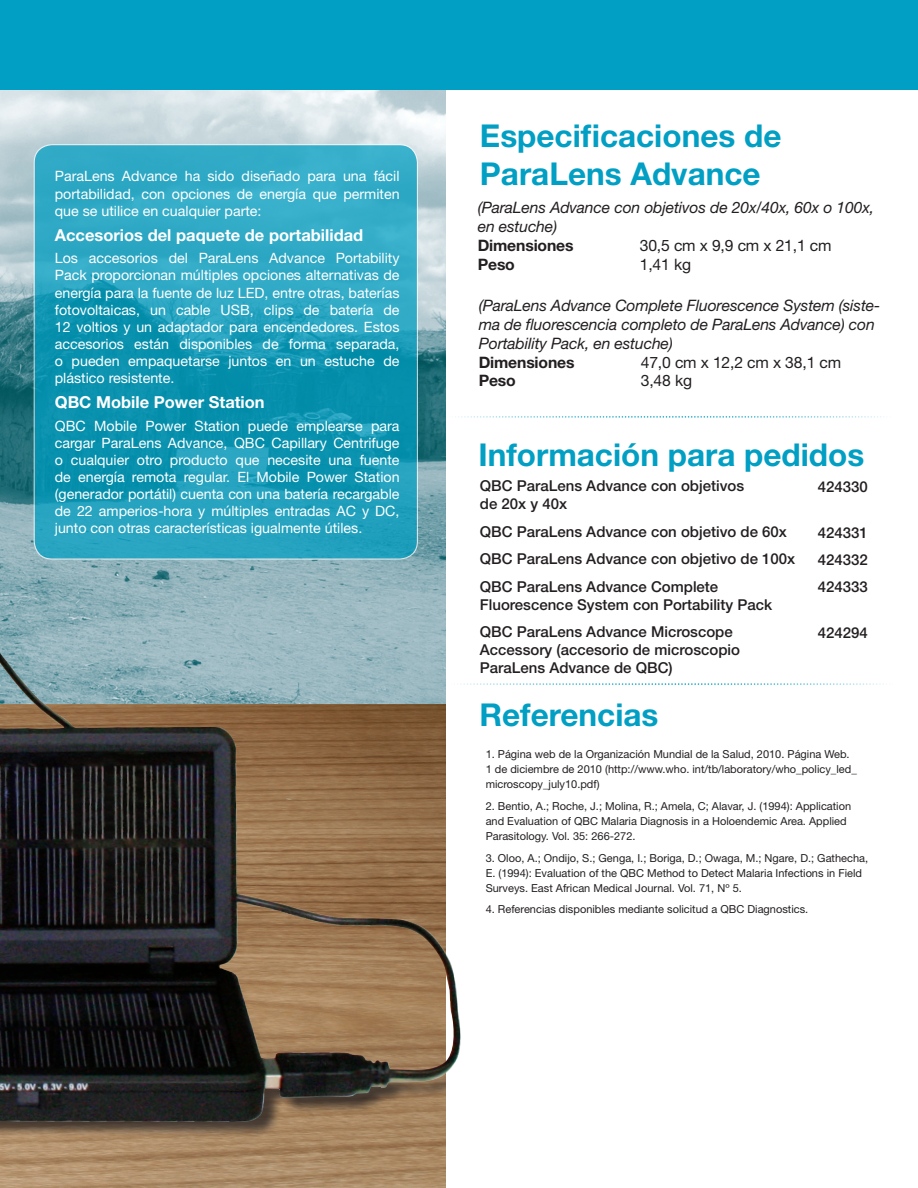
<style>
.page{position:relative;width:918px;height:1188px;background:#fff}
.page>*{position:absolute;margin:0;border:0;box-sizing:border-box;transform-origin:0 0}
.t1{font:700 31.5px/37.8px "Helvetica Neue LT Std";color:#009fc3}
.t2{font:700 16.5px "Helvetica Neue LT Std";color:#fff}
.t3{font:italic 15.75px/18.9px "Helvetica Neue LT Std";letter-spacing:-.01em;color:#231f20}
.t4{font:15.75px "Helvetica Neue LT Std";letter-spacing:-.01em;color:#231f20}
.t5{font:700 15.75px "Helvetica Neue LT Std";letter-spacing:-.01em;color:#231f20}
.t6{font:500 15px/18px "Helvetica Neue LT Std";color:#231f20}
.t7{font:14.25px/17.1px "Helvetica Neue LT Std";color:#fff;text-align:justify}
.t8{font:10.95px/15px "Helvetica Neue LT Std";color:#231f20}
</style>
<div class="page">
<svg style="left:2px;top:90px;width:444px;height:563px;background:#aac5cb"></svg>
<img style="left:0;top:1138px;width:446px;height:50px">
<div style="left:0;top:872px;width:477px;height:266px;background:#231f20;opacity:.75"></div>
<hr style="left:0;top:43px;width:2px;height:610px;background:#231f20;opacity:.75">
<img style="left:0;top:476px;width:446px;height:168px">
<div style="left:447px;top:0;width:471px;height:1188px;background:#fff"></div>
<svg style="left:463px;top:683px;width:424px;height:2px"></svg>
<svg style="left:455px;top:416px;width:429px;height:2px"></svg>
<img style="left:0;top:653px;width:461px;height:470px">
<div style="left:0;top:0;width:918px;height:90px;background:#009fc3"></div>
<svg style="left:34px;top:145px;width:383px;height:414px;background:#209fbb"></svg>
<p class="t7" style="left:55px;top:168px;width:346px">ParaLens Advance ha sido diseñado para una fácil portabilidad, con opciones de energía que permiten que se utilice en cualquier parte:</p>
<p class="t2" style="left:55px;top:225px;width:310px">Accesorios del paquete de portabilidad</p>
<p class="t7" style="left:55px;top:250px;width:346px">Los accesorios del ParaLens Advance Portability Pack proporcionan múltiples opciones alternativas de energía para la fuente de luz LED, entre otras, baterías fotovoltaicas, un cable USB, clips de batería de 12 voltios y un adaptador para encendedores. Estos accesorios están disponibles de forma separada, o pueden empaquetarse juntos en un estuche de plástico resistente.</p>
<p class="t2" style="left:55px;top:392px;width:211px">QBC Mobile Power Station</p>
<p class="t7" style="left:55px;top:417px;width:346px">QBC Mobile Power Station puede emplearse para cargar ParaLens Advance, QBC Capillary Centrifuge o cualquier otro producto que necesite una fuente de energía remota regular. El Mobile Power Station (generador portátil) cuenta con una batería recargable de 22 amperios-hora y múltiples entradas AC y DC, junto con otras características igualmente útiles.</p>
<p class="t1" style="left:480px;top:116px;width:303px">Especificaciones de<br>ParaLens Advance</p>
<p class="t3" style="left:478px;top:198px;width:398px">(ParaLens Advance con objetivos de 20x/40x, 60x o 100x, en estuche)</p>
<p class="t5" style="left:478px;top:236px;width:97px">Dimensiones</p>
<p class="t4" style="left:640px;top:236px;width:193px">30,5 cm x 9,9 cm x 21,1 cm</p>
<p class="t5" style="left:478px;top:255px;width:39px">Peso</p>
<p class="t4" style="left:640px;top:255px;width:53px">1,41 kg</p>
<p class="t3" style="left:479px;top:296px;width:403px">(ParaLens Advance Complete Fluorescence System (siste&shy;ma de fluorescencia completo de ParaLens Advance) con<br>Portability Pack, en estuche)</p>
<p class="t5" style="left:479px;top:352px;width:97px">Dimensiones</p>
<p class="t4" style="left:641px;top:353px;width:202px">47,0 cm x 12,2 cm x 38,1 cm</p>
<p class="t5" style="left:479px;top:371px;width:39px">Peso</p>
<p class="t4" style="left:641px;top:371px;width:53px">3,48 kg</p>
<p class="t1" style="left:478px;top:435px;width:387px">Información para pedidos</p>
<p class="t6" style="left:480px;top:477px;width:266px">QBC ParaLens Advance con objetivos de 20x y 40x</p>
<p class="t6" style="left:480px;top:522px;width:309px">QBC ParaLens Advance con objetivo de 60x</p>
<p class="t6" style="left:480px;top:550px;width:317px">QBC ParaLens Advance con objetivo de 100x</p>
<p class="t6" style="left:480px;top:577px;width:294px">QBC ParaLens Advance Complete<br>Fluorescence System con Portability Pack</p>
<p class="t6" style="left:480px;top:623px;width:262px">QBC ParaLens Advance Microscope<br>Accessory (accesorio de microscopio<br>ParaLens Advance de QBC)</p>
<p class="t6" style="left:818px;top:478px;width:52px">424330</p>
<p class="t6" style="left:818px;top:523px;width:52px">424331</p>
<p class="t6" style="left:818px;top:551px;width:52px">424332</p>
<p class="t6" style="left:818px;top:578px;width:52px">424333</p>
<p class="t6" style="left:818px;top:623px;width:52px">424294</p>
<p class="t1" style="left:479px;top:695px;width:181px">Referencias</p>
<p class="t8" style="left:486px;top:747px;width:373px">1. Página web de la Organización Mundial de la Salud, 2010. Página Web.<br>1 de diciembre de 2010 (http://www.who. int/tb/laboratory/who_policy_led_ microscopy_july10.pdf)</p>
<p class="t8" style="left:486px;top:798px;width:367px">2. Bentio, A.; Roche, J.; Molina, R.; Amela, C; Alavar, J. (1994): Application and Evaluation of QBC Malaria Diagnosis in a Holoendemic Area. Applied<br>Parasitology. Vol. 35: 266-272.</p>
<p class="t8" style="left:486px;top:850px;width:384px">3. Oloo, A.; Ondijo, S.; Genga, I.; Boriga, D.; Owaga, M.; Ngare, D.; Gathecha,<br>E. (1994): Evaluation of the QBC Method to Detect Malaria Infections in Field<br>Surveys. East African Medical Journal. Vol. 71, Nº 5.</p>
<p class="t8" style="left:486px;top:902px;width:324px">4. Referencias disponibles mediante solicitud a QBC Diagnostics.</p>
</div>
